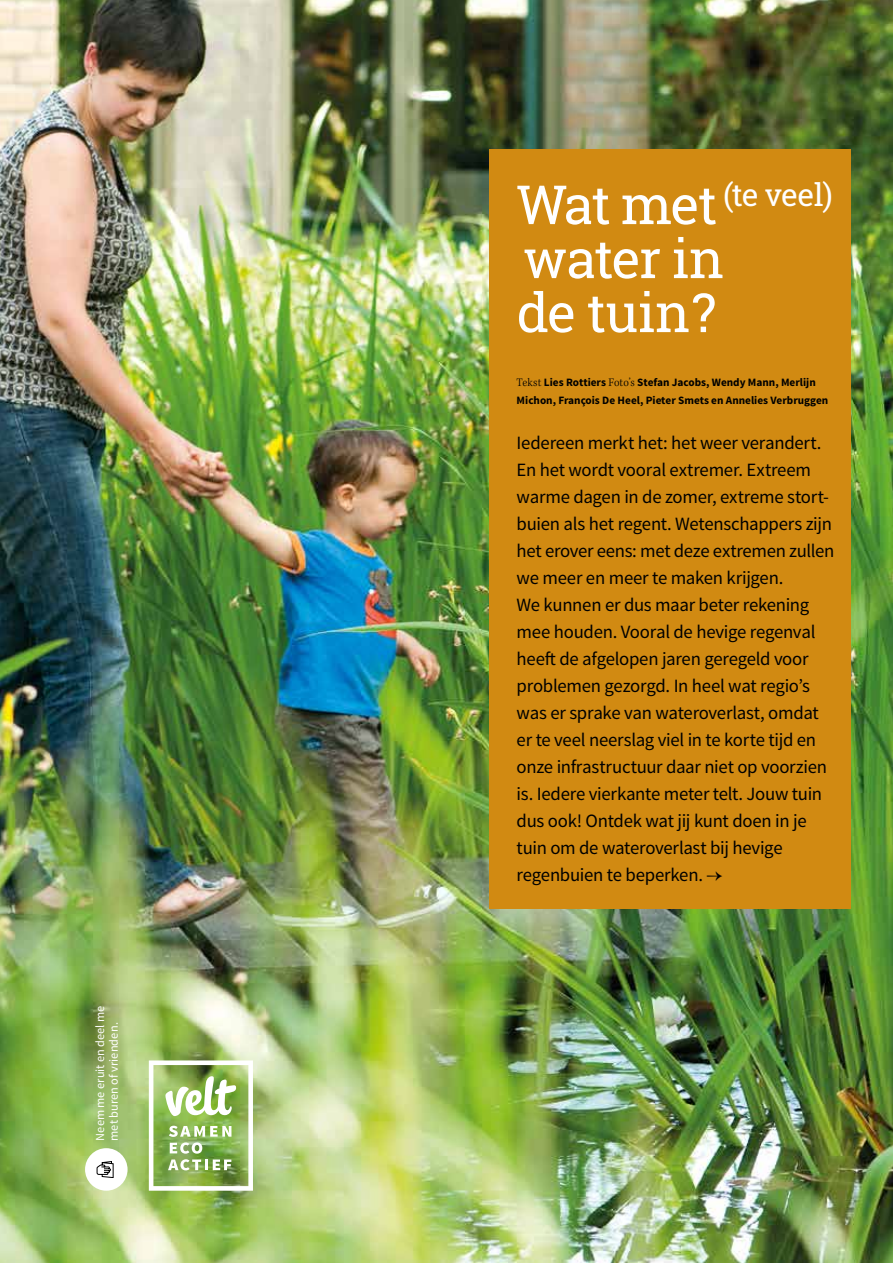
<style>
.page{position:relative;width:893px;height:1263px;background:#fff}
.page>*{position:absolute;margin:0;border:0;box-sizing:border-box;transform-origin:0 0}
.t1{font:54px/54px "Roboto Slab";letter-spacing:-.03em;color:#fff}
.t2{font:31.35px "Roboto Slab";letter-spacing:-.025em;color:#fff}
.t3{font:18.75px/27px "Source Sans Pro";letter-spacing:-.015em;color:#000}
.t4{font:12.3px/13.5px "Source Sans Pro";letter-spacing:.015em;color:#fff}
.t5{font:700 11.25px/18px "Source Sans Pro";color:#000}
.s1{font-size:54px}
.s2{font-family:"Kepler Std Light Scn";font-weight:400;font-size:12px}
.s3{font-family:"Minion Pro"}
</style>
<div class="page">
<img style="left:0;top:0;width:893px;height:1263px">
<div style="left:489px;top:149px;width:361px;height:759px;background:#d18a12"></div>
<svg style="left:149px;top:1060px;width:104px;height:131px"></svg>
<div style="left:85px;top:1148px;width:43px;height:43px;background:#fff;border-radius:50%"></div>
<svg style="left:97px;top:1161px;width:16px;height:17px"></svg>
<p class="t4" style="left:94px;top:1141px;width:137px;rotate:-90deg">Neem me eruit en deel me met buren of vrienden.</p>
<h2 class="t2" style="left:517px;top:173px;width:318px"><span class="s1">Wat met</span> (te veel)</h2>
<h1 class="t1" style="left:517px;top:231px;width:209px">water in de tuin?</h1>
<p class="t5" style="left:517px;top:374px;width:313px"><span class="s2">Tekst</span> Lies Rottiers <span class="s2">Foto’s</span> Stefan Jacobs, Wendy Mann, Merlijn<br>Michon, François De Heel, Pieter Smets en Annelies Verbruggen</p>
<p class="t3" style="left:517px;top:430px;width:319px">Iedereen merkt het: het weer verandert.<br>En het wordt vooral extremer. Extreem warme dagen in de zomer, extreme stort&shy;buien als het regent. Wetenschappers zijn het erover eens: met deze extremen zullen we meer en meer te maken krijgen.<br>We kunnen er dus maar beter rekening mee houden. Vooral de hevige regenval heeft de afgelopen jaren geregeld voor problemen gezorgd. In heel wat regio’s was er sprake van wateroverlast, omdat er te veel neerslag viel in te korte tijd en onze infrastructuur daar niet op voorzien is. Iedere vierkante meter telt. Jouw tuin dus ook! Ontdek wat jij kunt doen in je tuin om de wateroverlast bij hevige regenbuien te beperken. <span class="s3">→</span></p>
</div>
